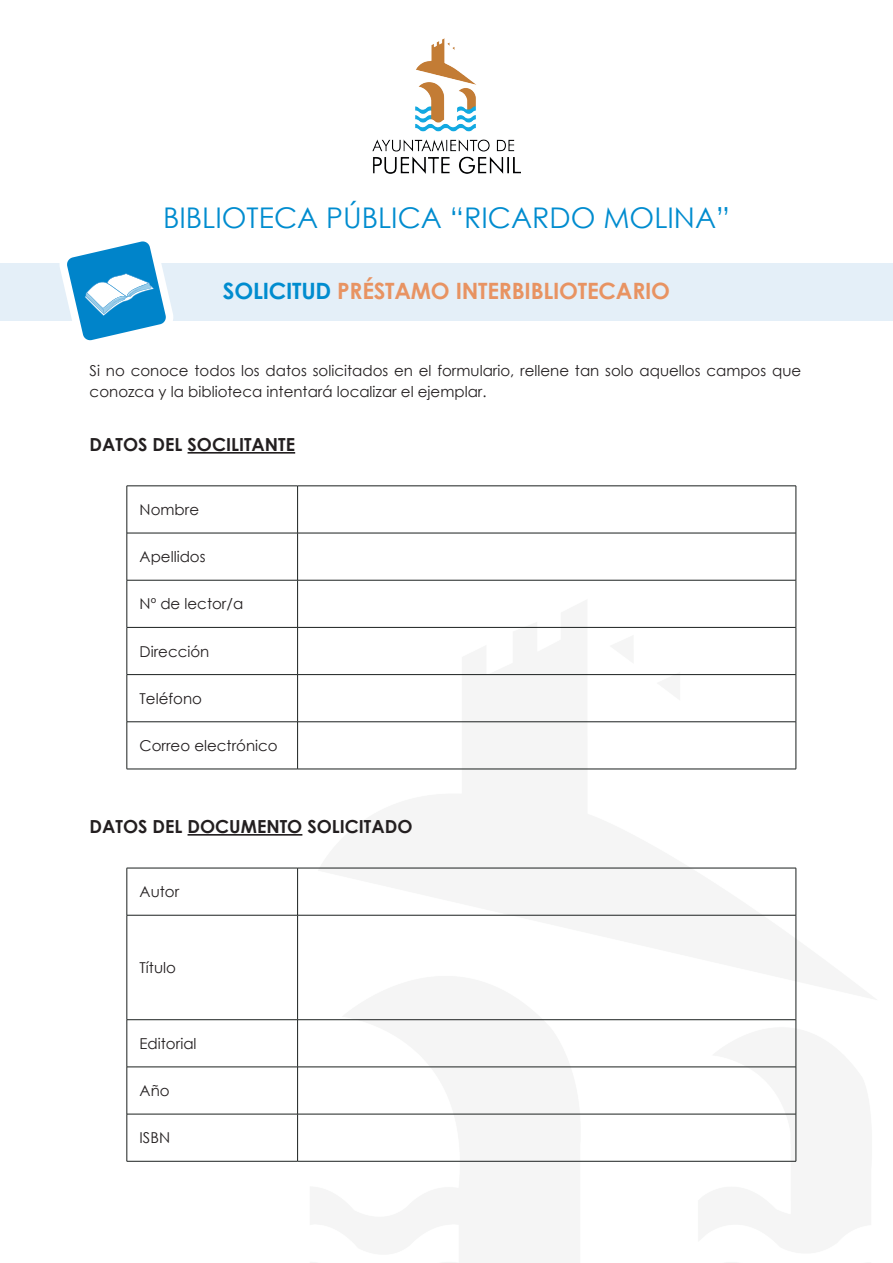
<style>
.page{position:relative;width:893px;height:1263px;background:#fff}
.page>*{position:absolute;margin:0;border:0;box-sizing:border-box;transform-origin:0 0}
.t1{font:28.5px "Century Gothic";color:#008ccf}
.t2{font:700 22.5px "Century Gothic";letter-spacing:-.01em;color:#e89362}
.t3{font:700 18px "Century Gothic";color:#231f20}
.t4{font:15px/21px "Century Gothic";color:#231f20}
.s1{color:#008ccf}
</style>
<div class="page">
<img style="left:126px;top:452px;width:671px;height:710px">
<div style="left:0;top:263px;width:893px;height:58px;background:#e4eff8"></div>
<img style="left:373px;top:39px;width:147px;height:135px">
<hr style="left:188px;top:452px;width:107px;height:2px;background:#231f20">
<hr style="left:297px;top:486px;width:1px;height:47px;background:#1b201f">
<hr style="left:297px;top:533px;width:1px;height:47px;background:#1b201f">
<hr style="left:297px;top:580px;width:1px;height:47px;background:#1b201f">
<hr style="left:297px;top:628px;width:1px;height:46px;background:#1b201f">
<hr style="left:297px;top:675px;width:1px;height:47px;background:#1b201f">
<hr style="left:297px;top:722px;width:1px;height:47px;background:#1b201f">
<hr style="left:127px;top:533px;width:171px;height:1px;background:#1b201f">
<hr style="left:298px;top:533px;width:498px;height:1px;background:#1b201f">
<hr style="left:127px;top:580px;width:171px;height:1px;background:#1b201f">
<hr style="left:298px;top:580px;width:498px;height:1px;background:#1b201f">
<hr style="left:127px;top:627px;width:171px;height:1px;background:#1b201f">
<hr style="left:298px;top:627px;width:498px;height:1px;background:#1b201f">
<hr style="left:127px;top:674px;width:171px;height:1px;background:#1b201f">
<hr style="left:298px;top:674px;width:498px;height:1px;background:#1b201f">
<hr style="left:127px;top:721px;width:171px;height:1px;background:#1b201f">
<hr style="left:298px;top:721px;width:498px;height:1px;background:#1b201f">
<hr style="left:127px;top:486px;width:171px;height:1px;background:#1b201f">
<hr style="left:127px;top:486px;width:1px;height:47px;background:#1b201f">
<hr style="left:298px;top:486px;width:498px;height:1px;background:#1b201f">
<hr style="left:796px;top:486px;width:1px;height:47px;background:#1b201f">
<hr style="left:127px;top:533px;width:1px;height:47px;background:#1b201f">
<hr style="left:796px;top:533px;width:1px;height:47px;background:#1b201f">
<hr style="left:127px;top:580px;width:1px;height:47px;background:#1b201f">
<hr style="left:796px;top:580px;width:1px;height:47px;background:#1b201f">
<hr style="left:127px;top:627px;width:1px;height:48px;background:#1b201f">
<hr style="left:796px;top:627px;width:1px;height:48px;background:#1b201f">
<hr style="left:127px;top:675px;width:1px;height:47px;background:#1b201f">
<hr style="left:796px;top:675px;width:1px;height:47px;background:#1b201f">
<hr style="left:127px;top:722px;width:1px;height:47px;background:#1b201f">
<hr style="left:796px;top:722px;width:1px;height:47px;background:#1b201f">
<hr style="left:127px;top:769px;width:171px;height:1px;background:#1b201f">
<hr style="left:298px;top:769px;width:498px;height:1px;background:#1b201f">
<hr style="left:188px;top:834px;width:114px;height:2px;background:#231f20">
<hr style="left:127px;top:868px;width:171px;height:1px;background:#1b201f">
<hr style="left:127px;top:868px;width:1px;height:47px;background:#1b201f">
<hr style="left:298px;top:868px;width:498px;height:1px;background:#1b201f">
<hr style="left:297px;top:868px;width:1px;height:47px;background:#1b201f">
<hr style="left:796px;top:868px;width:1px;height:47px;background:#1b201f">
<hr style="left:127px;top:915px;width:1px;height:105px;background:#1b201f">
<hr style="left:297px;top:915px;width:1px;height:104px;background:#1b201f">
<hr style="left:796px;top:915px;width:1px;height:105px;background:#1b201f">
<hr style="left:127px;top:1020px;width:1px;height:47px;background:#1b201f">
<hr style="left:297px;top:1020px;width:1px;height:47px;background:#1b201f">
<hr style="left:796px;top:1020px;width:1px;height:47px;background:#1b201f">
<hr style="left:127px;top:1067px;width:1px;height:47px;background:#1b201f">
<hr style="left:297px;top:1067px;width:1px;height:47px;background:#1b201f">
<hr style="left:796px;top:1067px;width:1px;height:47px;background:#1b201f">
<hr style="left:127px;top:1114px;width:1px;height:47px;background:#1b201f">
<hr style="left:297px;top:1114px;width:1px;height:47px;background:#1b201f">
<hr style="left:796px;top:1114px;width:1px;height:47px;background:#1b201f">
<hr style="left:127px;top:1161px;width:171px;height:1px;background:#1b201f">
<hr style="left:298px;top:1161px;width:498px;height:1px;background:#1b201f">
<hr style="left:127px;top:915px;width:171px;height:1px;background:#1b201f">
<hr style="left:298px;top:915px;width:498px;height:1px;background:#1b201f">
<hr style="left:127px;top:1019px;width:171px;height:1px;background:#1b201f">
<hr style="left:298px;top:1019px;width:498px;height:1px;background:#1b201f">
<hr style="left:127px;top:1067px;width:171px;height:1px;background:#1b201f">
<hr style="left:298px;top:1067px;width:498px;height:1px;background:#1b201f">
<hr style="left:127px;top:1114px;width:171px;height:1px;background:#1b201f">
<hr style="left:298px;top:1114px;width:498px;height:1px;background:#1b201f">
<svg style="left:59px;top:241px;width:112px;height:100px"></svg>
<h1 class="t1" style="left:163px;top:197px;width:568px">BIBLIOTECA PÚBLICA “RICARDO MOLINA”</h1>
<h2 class="t2" style="left:223px;top:274px;width:449px"><span class="s1">SOLICITUD</span> PRÉSTAMO INTERBIBLIOTECARIO</h2>
<p class="t4" style="left:90px;top:360px;width:713px">Si no conoce todos los datos solicitados en el formulario, rellene tan solo aquellos campos que conozca y la biblioteca intentará localizar el ejemplar.</p>
<p class="t3" style="left:90px;top:431px;width:207px">DATOS DEL SOCILITANTE</p>
<p class="t4" style="left:140px;top:499px;width:61px">Nombre</p>
<p class="t4" style="left:140px;top:546px;width:67px">Apellidos</p>
<p class="t4" style="left:140px;top:593px;width:105px">Nº de lector/a</p>
<p class="t4" style="left:140px;top:640px;width:71px">Dirección</p>
<p class="t4" style="left:140px;top:688px;width:64px">Teléfono</p>
<p class="t4" style="left:140px;top:735px;width:140px">Correo electrónico</p>
<p class="t3" style="left:90px;top:813px;width:324px">DATOS DEL DOCUMENTO SOLICITADO</p>
<p class="t4" style="left:140px;top:881px;width:41px">Autor</p>
<p class="t4" style="left:140px;top:957px;width:38px">Título</p>
<p class="t4" style="left:140px;top:1033px;width:58px">Editorial</p>
<p class="t4" style="left:140px;top:1080px;width:32px">Año</p>
<p class="t4" style="left:140px;top:1127px;width:32px">ISBN</p>
</div>
